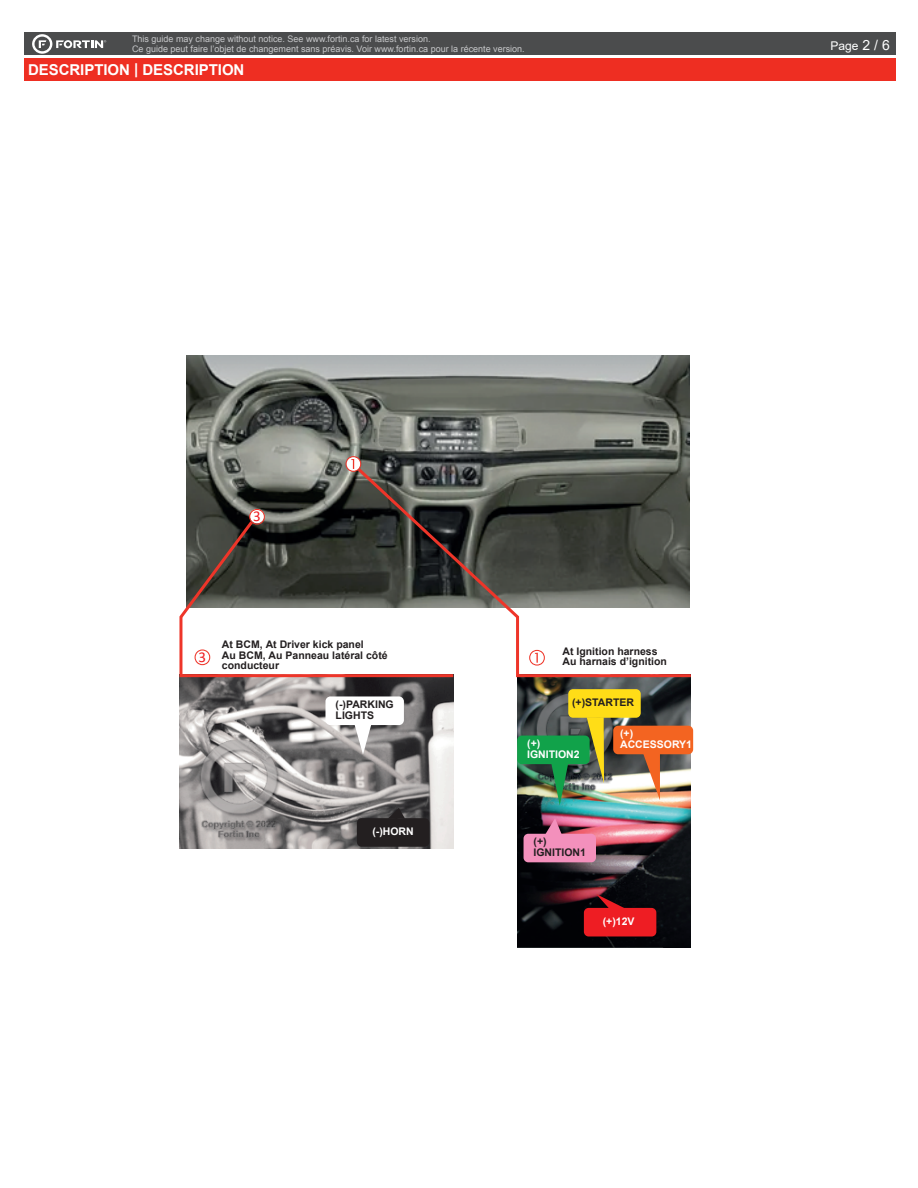
<style>
.page{position:relative;width:918px;height:1188px;background:#fff}
.page>*{position:absolute;margin:0;border:0;box-sizing:border-box;transform-origin:0 0}
.t1{font:700 15px "Arial";letter-spacing:-.005em;color:#fff}
.t2{font:15px "Calibri";color:#ee1d23}
.t3{font:12px "Arial";color:#fff}
.t4{font:700 10.5px/10.2px "Arial";color:#231f20}
.t5{font:700 10.5px "Arial";color:#fff}
.t6{font:9px/9.8px "Arial";color:#c7c8ca}
.s1{font-size:13.95px}
</style>
<div class="page">
<div style="left:24px;top:33px;width:872px;height:22px;background:#4b4c4d"></div>
<div style="left:24px;top:58px;width:872px;height:23px;background:#ee2e22"></div>
<svg style="left:32px;top:34px;width:74px;height:20px"></svg>
<img style="left:517px;top:679px;width:174px;height:269px">
<div style="left:613px;top:726px;width:80px;height:28px;background:#f36421;border-radius:5px"></div>
<svg style="left:643px;top:754px;width:17px;height:46px"></svg>
<div style="left:568px;top:689px;width:73px;height:29px;background:#ffdd17;border-radius:5px"></div>
<svg style="left:587px;top:717px;width:17px;height:66px"></svg>
<div style="left:584px;top:908px;width:72px;height:28px;background:#ee1d23;border-radius:5px"></div>
<svg style="left:596px;top:894px;width:31px;height:14px"></svg>
<div style="left:524px;top:834px;width:72px;height:28px;background:#f390bc;border-radius:5px"></div>
<svg style="left:545px;top:818px;width:17px;height:16px"></svg>
<div style="left:517px;top:736px;width:73px;height:28px;background:#11a24a;border-radius:5px"></div>
<svg style="left:551px;top:764px;width:17px;height:41px"></svg>
<img style="left:180px;top:679px;width:273px;height:169px">
<img style="left:186px;top:356px;width:503px;height:162px">
<svg style="left:249px;top:509px;width:16px;height:9px"></svg>
<svg style="left:179px;top:518px;width:176px;height:161px"></svg>
<svg style="left:355px;top:465px;width:336px;height:214px"></svg>
<svg style="left:346px;top:456px;width:15px;height:16px"></svg>
<svg style="left:529px;top:650px;width:16px;height:16px"></svg>
<div style="left:325px;top:696px;width:79px;height:29px;background:#fff;border-radius:5px"></div>
<svg style="left:354px;top:725px;width:17px;height:30px"></svg>
<div style="left:357px;top:818px;width:72px;height:29px;background:#231f20;border-radius:5px"></div>
<svg style="left:388px;top:808px;width:17px;height:10px"></svg>
<p class="t6" style="left:132px;top:34px;width:394px">This guide may change without notice. See www.fortin.ca for latest version.<br>Ce guide peut faire l’objet de changement sans préavis. Voir www.fortin.ca pour la récente version.</p>
<h1 class="t1" style="left:28px;top:59px;width:218px">DESCRIPTION | DESCRIPTION</h1>
<h2 class="t3" style="left:831px;top:38px;width:61px">Page <span class="s1">2 / 6</span></h2>
<p class="t2" style="left:253px;top:506px;width:9px">3</p>
<p class="t2" style="left:198px;top:646px;width:9px">3</p>
<p class="t4" style="left:222px;top:640px;width:167px">At BCM, At Driver kick panel<br>Au BCM, Au Panneau latéral côté conducteur</p>
<p class="t4" style="left:563px;top:647px;width:106px">At Ignition harness<br>Au harnais d’ignition</p>
<p class="t4" style="left:336px;top:699px;width:60px">(-)PARKING<br>LIGHTS</p>
<p class="t4" style="left:572px;top:697px;width:63px">(+)STARTER</p>
<p class="t5" style="left:620px;top:726px;width:15px">(+)</p>
<p class="t5" style="left:527px;top:736px;width:15px">(+)</p>
<p class="t5" style="left:620px;top:737px;width:73px">ACCESSORY1</p>
<p class="t5" style="left:527px;top:747px;width:54px">IGNITION2</p>
<p class="t5" style="left:372px;top:824px;width:43px">(-)HORN</p>
<p class="t4" style="left:534px;top:837px;width:54px">(+)<br>IGNITION1</p>
<p class="t5" style="left:603px;top:914px;width:33px">(+)12V</p>
</div>
